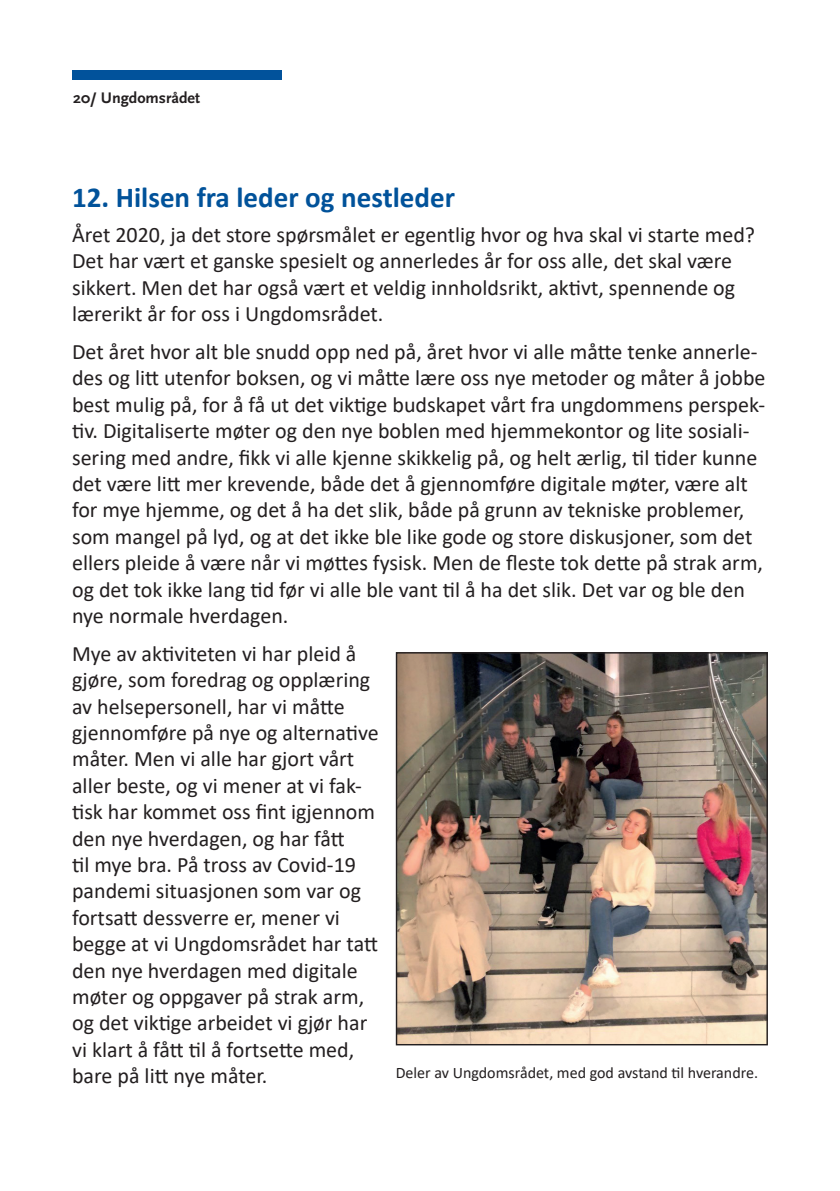
<style>
.page{position:relative;width:840px;height:1191px;background:#fff}
.page>*{position:absolute;margin:0;border:0;box-sizing:border-box;transform-origin:0 0}
.t1{font:700 29px "Calibri";color:#01529a}
.t2{font:22px/26.4px "Calibri";color:#231f20}
.t3{font:16px "Calibri";color:#231f20}
.t4{font:700 16px "Scala Sans OT";color:#231f20}
</style>
<div class="page">
<div style="left:71px;top:71px;width:210px;height:9px;background:#01529b"></div>
<img style="left:397px;top:654px;width:368px;height:389px">
<div style="left:395px;top:652px;width:372px;height:393px;border:1px solid #231f20"></div>
<p class="t4" style="left:73px;top:89px;width:128px">20/ Ungdomsrådet</p>
<h1 class="t1" style="left:72px;top:177px;width:384px">12. Hilsen fra leder og nestleder</h1>
<p class="t2" style="left:72px;top:221px;width:684px">Året 2020, ja det store spørsmålet er egentlig hvor og hva skal vi starte med?<br>Det har vært et ganske spesielt og annerledes år for oss alle, det skal være sikkert. Men det har også vært et veldig innholdsrikt, aktivt, spennende og lærerikt år for oss i Ungdomsrådet.</p>
<p class="t2" style="left:72px;top:338px;width:694px">Det året hvor alt ble snudd opp ned på, året hvor vi alle måtte tenke annerle&shy;des og litt utenfor boksen, og vi måtte lære oss nye metoder og måter å jobbe best mulig på, for å få ut det viktige budskapet vårt fra ungdommens perspek&shy;tiv. Digitaliserte møter og den nye boblen med hjemmekontor og lite sosiali&shy;sering med andre, fikk vi alle kjenne skikkelig på, og helt ærlig, til tider kunne det være litt mer krevende, både det å gjennomføre digitale møter, være alt for mye hjemme, og det å ha det slik, både på grunn av tekniske problemer, som mangel på lyd, og at det ikke ble like gode og store diskusjoner, som det ellers pleide å være når vi møttes fysisk. Men de fleste tok dette på strak arm, og det tok ikke lang tid før vi alle ble vant til å ha det slik. Det var og ble den nye normale hverdagen.</p>
<p class="t2" style="left:72px;top:639px;width:308px">Mye av aktiviteten vi har pleid å gjøre, som foredrag og opplæring av helsepersonell, har vi måtte gjennomføre på nye og alternative måter. Men vi alle har gjort vårt aller beste, og vi mener at vi fak&shy;tisk har kommet oss fint igjennom den nye hverdagen, og har fått<br>til mye bra. På tross av Covid-19 pandemi situasjonen som var og fortsatt dessverre er, mener vi begge at vi Ungdomsrådet har tatt den nye hverdagen med digitale møter og oppgaver på strak arm, og det viktige arbeidet vi gjør har vi klart å fått til å fortsette med, bare på litt nye måter.</p>
<p class="t3" style="left:395px;top:1061px;width:363px">Deler av Ungdomsrådet, med god avstand til hverandre.</p>
</div>
